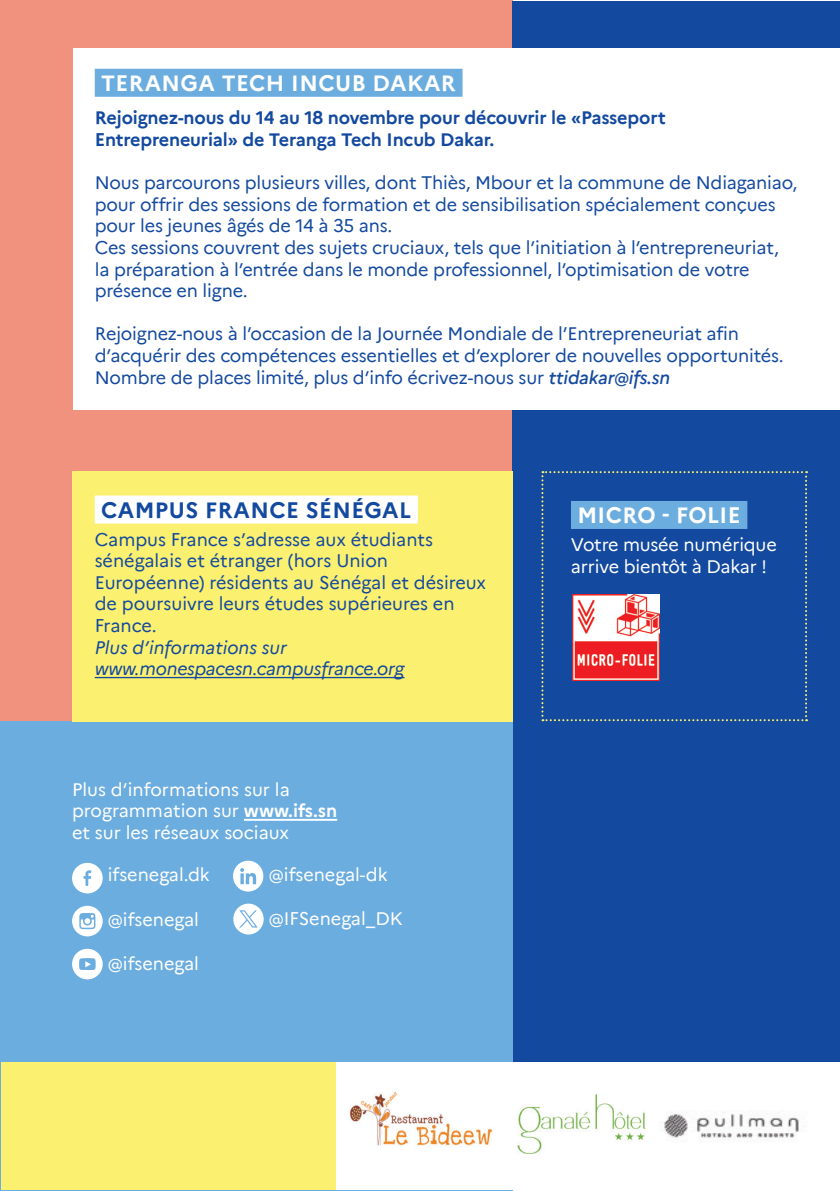
<style>
.page{position:relative;width:840px;height:1191px;background:#fff}
.page>*{position:absolute;margin:0;border:0;box-sizing:border-box;transform-origin:0 0}
.t1{font:700 22px "Marianne";letter-spacing:.02em;color:#fff}
.t2{font:700 22px "Marianne";letter-spacing:.02em;color:#13499f}
.t3{font:18px/21.6px "Marianne";letter-spacing:-.01em;color:#13499f}
.t4{font:18px/21.6px "Marianne";color:#fff}
.t5{font:700 18px/21.6px "Marianne";letter-spacing:-.01em;color:#13499f}
.t6{font:italic 18px/21.6px "Marianne";letter-spacing:-.01em;color:#13499f}
.s1{font-weight:500;font-style:italic}
.s2{font-weight:700}
</style>
<div class="page">
<div style="left:0;top:0;width:512px;height:721px;background:#f1927f"></div>
<div style="left:512px;top:1px;width:327px;height:1060px;background:#13499f"></div>
<div style="left:0;top:721px;width:512px;height:470px;background:#6caddf"></div>
<div style="left:1px;top:1062px;width:837px;height:128px;background:#fff"></div>
<img style="left:349px;top:1091px;width:143px;height:55px">
<img style="left:517px;top:1094px;width:128px;height:59px">
<img style="left:664px;top:1112px;width:135px;height:29px">
<div style="left:73px;top:49px;width:766px;height:361px;background:#fff"></div>
<div style="left:95px;top:69px;width:367px;height:28px;background:#6caddf"></div>
<hr style="left:244px;top:819px;width:93px;height:2px;background:#fff">
<div style="left:233px;top:860px;width:30px;height:31px;background:#fff;border-radius:50%"></div>
<svg style="left:240px;top:868px;width:16px;height:16px"></svg>
<div style="left:72px;top:948px;width:31px;height:31px;background:#fff;border-radius:50%"></div>
<svg style="left:79px;top:958px;width:17px;height:12px"></svg>
<div style="left:72px;top:905px;width:31px;height:31px;background:#fff;border-radius:50%"></div>
<svg style="left:79px;top:913px;width:16px;height:16px"></svg>
<div style="left:72px;top:863px;width:31px;height:30px;background:#fff;border-radius:50%"></div>
<svg style="left:83px;top:870px;width:8px;height:16px"></svg>
<div style="left:233px;top:903px;width:30px;height:31px;background:#fff;border-radius:50%"></div>
<svg style="left:239px;top:910px;width:18px;height:17px"></svg>
<div style="left:1px;top:1062px;width:334px;height:128px;background:#fbf070"></div>
<div style="left:72px;top:471px;width:440px;height:250px;background:#fbf070"></div>
<div style="left:95px;top:495px;width:322px;height:28px;background:#fff"></div>
<hr style="left:95px;top:677px;width:309px;height:1px;background:#13499f">
<svg style="left:541px;top:471px;width:265px;height:250px"></svg>
<p class="t1" style="left:101px;top:66px;width:356px">TERANGA TECH INCUB DAKAR</p>
<p class="t5" style="left:95px;top:106px;width:572px">Rejoignez-nous du 14 au 18 novembre pour découvrir le «Passeport<br>Entrepreneurial» de Teranga Tech Incub Dakar.</p>
<p class="t3" style="left:95px;top:170px;width:703px">Nous parcourons plusieurs villes, dont Thiès, Mbour et la commune de Ndiaganiao, pour offrir des sessions de formation et de sensibilisation spécialement conçues pour les jeunes âgés de 14 à 35 ans.<br>Ces sessions couvrent des sujets cruciaux, tels que l’initiation à l’entrepreneuriat, la préparation à l’entrée dans le monde professionnel, l’optimisation de votre présence en ligne.</p>
<p class="t3" style="left:95px;top:322px;width:690px">Rejoignez-nous à l’occasion de la Journée Mondiale de l’Entrepreneuriat afin d’acquérir des compétences essentielles et d’explorer de nouvelles opportunités.<br>Nombre de places limité, plus d’info écrivez-nous sur <span class="s1">ttidakar@ifs.sn</span></p>
<p class="t2" style="left:101px;top:493px;width:311px">CAMPUS FRANCE SÉNÉGAL</p>
<p class="t3" style="left:95px;top:527px;width:392px">Campus France s’adresse aux étudiants sénégalais et étranger (hors Union Européenne) résidents au Sénégal et désireux de poursuivre leurs études supérieures en France.</p>
<p class="t6" style="left:95px;top:635px;width:311px">Plus d’informations sur www.monespacesn.campusfrance.org</p>
<p class="t4" style="left:72px;top:777px;width:266px">Plus d’informations sur la programmation sur <span class="s2">www.ifs.sn </span>et sur les réseaux sociaux</p>
<p class="t4" style="left:108px;top:862px;width:103px">ifsenegal.dk</p>
<p class="t4" style="left:108px;top:907px;width:93px">@ifsenegal</p>
<p class="t4" style="left:108px;top:951px;width:93px">@ifsenegal</p>
<p class="t4" style="left:268px;top:862px;width:120px">@ifsenegal-dk</p>
<p class="t4" style="left:268px;top:906px;width:136px">@IFSenegal_DK</p>
<p class="t1" style="left:577px;top:498px;width:165px">MICRO - FOLIE</p>
<p class="t4" style="left:570px;top:532px;width:207px">Votre musée numérique arrive bientôt à Dakar !</p>
</div>
